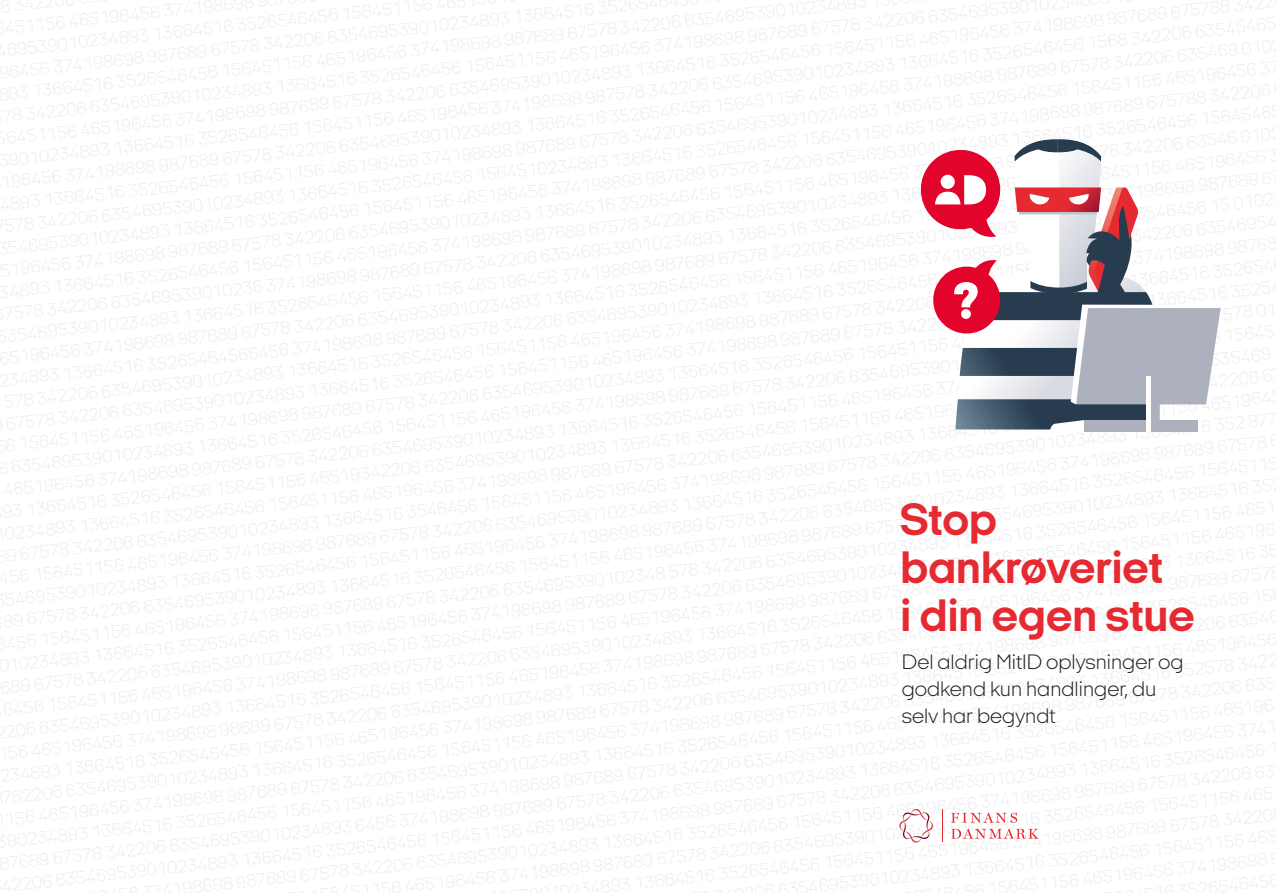
<style>
.page{position:relative;width:1276px;height:893px;background:#fff}
.page>*{position:absolute;margin:0;border:0;box-sizing:border-box;transform-origin:0 0}
.t1{font:900 53.25px "Italian Plate No 2 Expanded";color:#fff}
.t2{font:700 46.5px/48.4px "Italian Plate No 2 Expanded";color:#e62a32}
.t3{font:200 21.45px/26.7px "Italian Plate No 2 Expanded";color:#1d1d1b}
</style>
<div class="page">
<svg style="left:920px;top:139px;width:300px;height:293px"></svg>
<div style="left:940px;top:175px;width:15px;height:14px;background:#fff;border-radius:50%"></div>
<hr style="left:942px;top:810px;width:1px;height:32px;background:#e62a32">
<svg style="left:899px;top:809px;width:34px;height:34px"></svg>
<svg style="left:951px;top:813px;width:66px;height:10px"></svg>
<svg style="left:951px;top:829px;width:88px;height:10px"></svg>
<h1 class="t1" style="left:953px;top:272px;width:26px">?</h1>
<h2 class="t2" style="left:900px;top:494px;width:296px">Stop bankrøveriet<br>i din egen stue</h2>
<p class="t3" style="left:901px;top:649px;width:283px">Del aldrig MitID oplysninger og godkend kun handlinger, du selv har begyndt</p>
</div>
